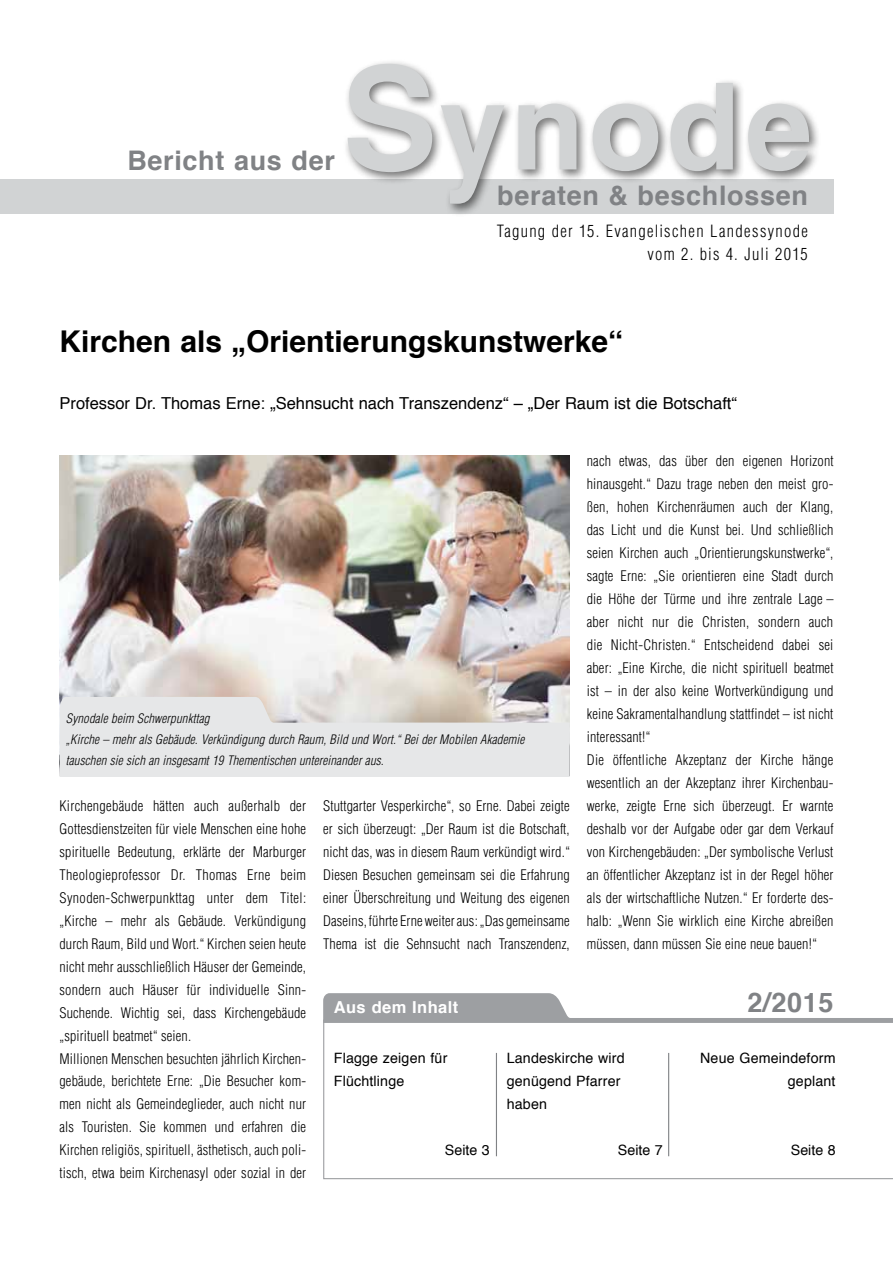
<style>
.page{position:relative;width:893px;height:1263px;background:#fff}
.page>*{position:absolute;margin:0;border:0;box-sizing:border-box;transform-origin:0 0}
.t1{font:700 30px "Helvetica";color:#000}
.t2{font:700 27px "Helvetica";letter-spacing:.025em;color:#808285}
.t3{font:16.5px "Helvetica";color:#000}
.t4{font:300 condensed 16.5px/23px "Helvetica LT Std";letter-spacing:.08em;color:#000;text-align:right}
.t5{font:700 16.5px "Helvetica";letter-spacing:.025em;color:#fff}
.t6{font:300 condensed 14.25px/23px "Helvetica LT Std";letter-spacing:.01em;color:#000}
.t7{font:14.25px/23px "Helvetica";letter-spacing:.01em;color:#000}
.t8{font:italic 300 condensed 12.75px/21px "Helvetica LT Std";letter-spacing:.01em;color:#000}
</style>
<div class="page">
<svg style="left:323px;top:993px;width:570px;height:26px"></svg>
<svg style="left:323px;top:1019px;width:570px;height:160px"></svg>
<div style="left:0;top:179px;width:833px;height:35px;background:#d1d3d4"></div>
<div style="left:342px;top:59px;width:479px;height:157px;background:#000;opacity:.55"></div>
<svg style="left:348px;top:64px;width:461px;height:140px;fill:#d1d3d4"></svg>
<hr style="left:496px;top:1053px;width:1px;height:103px;background:#808285">
<hr style="left:668px;top:1053px;width:1px;height:103px;background:#808285">
<img style="left:60px;top:455px;width:510px;height:242px">
<svg style="left:60px;top:697px;width:510px;height:79px;background:#e2e2e2"></svg>
<h2 class="t2" style="left:127px;top:138px;width:209px">Bericht aus der</h2>
<h2 class="t2" style="left:497px;top:174px;width:312px">beraten &amp; beschlossen</h2>
<p class="t4" style="left:497px;top:219px;width:313px">Tagung der 15. Evangelischen Landessynode vom 2. bis 4. Juli 2015</p>
<h1 class="t1" style="left:60px;top:317px;width:565px">Kirchen als „Orientierungskunstwerke“</h1>
<p class="t3" style="left:60px;top:391px;width:679px">Professor Dr. Thomas Erne: „Sehnsucht nach Transzendenz“ – „Der Raum ist die Botschaft“</p>
<p class="t6" style="left:587px;top:450px;width:248px">nach etwas, das über den eigenen Horizont hinausgeht.“ Dazu trage neben den meist gro&shy;ßen, hohen Kirchenräumen auch der Klang, das Licht und die Kunst bei. Und schließlich seien Kirchen auch „Orientierungskunstwerke“, sagte Erne: „Sie orientieren eine Stadt durch die Höhe der Türme und ihre zentrale Lage – aber nicht nur die Christen, sondern auch die Nicht-Christen.“ Entscheidend dabei sei aber: „Eine Kirche, die nicht spirituell beatmet ist – in der also keine Wortverkündigung und keine Sakramentalhandlung stattfindet – ist nicht interessant!“<br>Die öffentliche Akzeptanz der Kirche hänge wesentlich an der Akzeptanz ihrer Kirchenbau&shy;werke, zeigte Erne sich überzeugt. Er warnte deshalb vor der Aufgabe oder gar dem Verkauf von Kirchengebäuden: „Der symbolische Verlust an öffentlicher Akzeptanz ist in der Regel höher als der wirtschaftliche Nutzen.“ Er forderte des&shy;halb: „Wenn Sie wirklich eine Kirche abreißen müssen, dann müssen Sie eine neue bauen!“</p>
<p class="t8" style="left:66px;top:708px;width:460px">Synodale beim Schwerpunkttag<br>„Kirche – mehr als Gebäude. Verkündigung durch Raum, Bild und Wort.“ Bei der Mobilen Akademie tauschen sie sich an insgesamt 19 Thementischen untereinander aus.</p>
<p class="t6" style="left:60px;top:794px;width:248px">Kirchengebäude hätten auch außerhalb der Gottesdienstzeiten für viele Menschen eine hohe spirituelle Bedeutung, erklärte der Marburger Theologieprofessor Dr. Thomas Erne beim Synoden-Schwerpunkttag unter dem Titel: „Kirche – mehr als Gebäude. Verkündigung durch Raum, Bild und Wort.“ Kirchen seien heute nicht mehr ausschließlich Häuser der Gemeinde, sondern auch Häuser für individuelle Sinn-Suchende. Wichtig sei, dass Kirchengebäude „spirituell beatmet“ seien.<br>Millionen Menschen besuchten jährlich Kirchen&shy;gebäude, berichtete Erne: „Die Besucher kom&shy;men nicht als Gemeindeglieder, auch nicht nur als Touristen. Sie kommen und erfahren die Kirchen religiös, spirituell, ästhetisch, auch poli&shy;tisch, etwa beim Kirchenasyl oder sozial in der</p>
<p class="t6" style="left:323px;top:794px;width:248px;text-align:justify">Stuttgarter Vesperkirche“, so Erne. Dabei zeigte er sich überzeugt: „Der Raum ist die Botschaft, nicht das, was in diesem Raum verkündigt wird.“ Diesen Besuchen gemeinsam sei die Erfahrung einer Überschreitung und Weitung des eigenen Daseins, führte Erne weiter aus: „Das gemeinsame Thema ist die Sehnsucht nach Transzendenz,</p>
<p class="t5" style="left:334px;top:994px;width:126px">Aus dem Inhalt</p>
<h2 class="t2" style="left:747px;top:981px;width:87px">2/2015</h2>
<p class="t7" style="left:700px;top:1047px;width:137px;text-align:right">Neue Gemeindeform geplant</p>
<p class="t7" style="left:334px;top:1047px;width:115px">Flagge zeigen für<br>Flüchtlinge</p>
<p class="t7" style="left:507px;top:1047px;width:119px">Landeskirche wird genügend Pfarrer haben</p>
<p class="t7" style="left:618px;top:1139px;width:46px">Seite 7</p>
<p class="t7" style="left:445px;top:1139px;width:46px">Seite 3</p>
<p class="t7" style="left:791px;top:1139px;width:46px">Seite 8</p>
</div>
